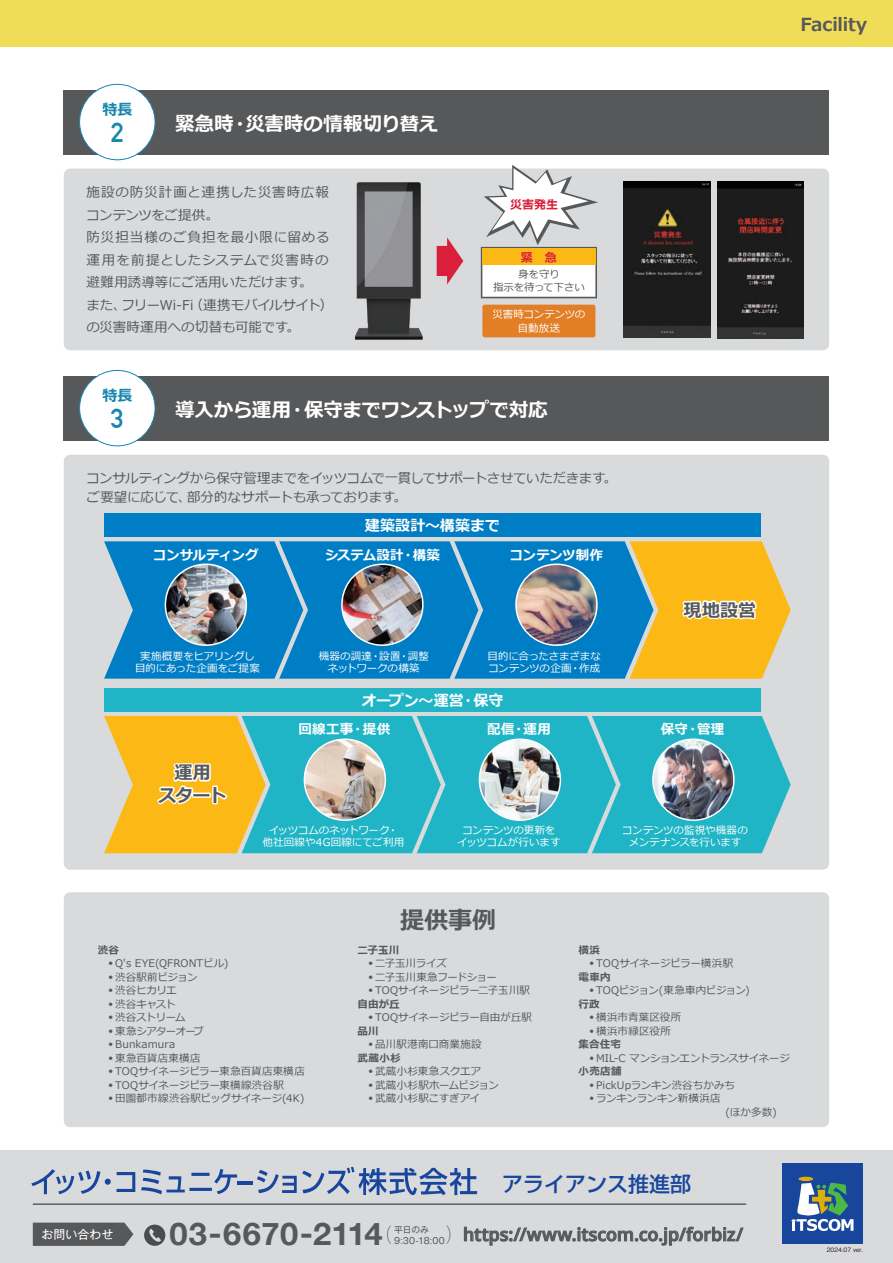
<style>
.page{position:relative;width:893px;height:1263px;background:#fff}
.page>*{position:absolute;margin:0;border:0;box-sizing:border-box;transform-origin:0 0}
.t1{font:700 31.2px "Helvetica Neue";letter-spacing:.01em;color:#57585a;scale:1.05 1}
.t2{font:700 27px "DIN Alternate";color:#1886af}
.t3{font:700 24px "Meiryo";color:#57585a}
.t4{font:500 21px "Shin Go Pro";color:#18469d}
.t5{font:700 19.5px "Meiryo";letter-spacing:-.015em;color:#fff}
.t6{font:600 18px "Open Sans";letter-spacing:-.005em;color:#57585a}
.t7{font:700 18px/22.5px "Meiryo";letter-spacing:-.01em;color:#57585a;text-align:center}
.t8{font:700 15px "Meiryo";color:#fff}
.t9{font:700 15px "Meiryo";color:#1886af}
.t10{font:13.5px/22.5px "Meiryo";color:#57585a}
.t11{font:13.5px/19.5px "Meiryo";letter-spacing:-.025em;color:#57585a}
.t12{font:700 13.5px "Meiryo";letter-spacing:.01em;color:#fff}
.t13{font:700 13.5px "Meiryo";letter-spacing:-.03em;color:#fff}
.t14{font:700 13.5px "Meiryo";letter-spacing:-.015em;color:#fff}
.t15{font:700 12px "Meiryo";color:#da1f3d}
.t16{font:12px "Gothic MB101 Pro";color:#fff}
.t17{font:10.5px/12px "Meiryo";letter-spacing:-.005em;color:#fff;text-align:center}
.t18{font:10.5px/13.5px "Meiryo";letter-spacing:-.005em;color:#57585a}
.t19{font:10.5px/13.5px "Meiryo";letter-spacing:.015em;color:#57585a}
.t20{font:10.5px/13.5px "Meiryo";letter-spacing:-.03em;color:#57585a}
.t21{font:10.5px/13.5px "Meiryo";letter-spacing:-.025em;color:#57585a}
.t22{font:10.5px/13.5px "Meiryo";letter-spacing:-.05em;color:#57585a}
.t23{font:10.5px "Meiryo";letter-spacing:-.035em;color:#57585a}
.t24{font:10.5px/13.5px "Meiryo";letter-spacing:.025em;color:#57585a}
.t25{font:10.5px "Meiryo";letter-spacing:.03em;color:#57585a}
.t26{font:10.5px "Meiryo";letter-spacing:-.065em;color:#57585a}
.t27{font:700 10.5px "Meiryo";letter-spacing:.025em;color:#57585a}
.t28{font:10.5px "Meiryo";letter-spacing:-.045em;color:#57585a}
.t29{font:8.7px "Gothic MB101 Pro";color:#57585a}
.t30{font:500 6px "Gothic BBB Pro";color:#231f20}
.s1{font-weight:700}
.s2{font-family:"Shin Go Pro";font-weight:300;font-stretch:expanded;font-size:19.2px}
</style>
<div class="page">
<div style="left:0;top:0;width:893px;height:47px;background:#f0dd57"></div>
<div style="left:64px;top:169px;width:765px;height:181px;background:#d9dadc;border-radius:6px"></div>
<div style="left:64px;top:455px;width:765px;height:415px;background:#d9dadc;border-radius:6px"></div>
<div style="left:0;top:1150px;width:893px;height:113px;background:#d9dadc"></div>
<div style="left:64px;top:892px;width:765px;height:235px;background:#d9dadc;border-radius:6px"></div>
<div style="left:104px;top:513px;width:657px;height:24px;background:#007ec5"></div>
<div style="left:104px;top:688px;width:657px;height:23px;background:#20b5c6"></div>
<div style="left:64px;top:90px;width:765px;height:65px;background:#57585a"></div>
<div style="left:80px;top:84px;width:75px;height:76px;background:#fff;border-radius:50%"></div>
<div style="left:79px;top:84px;width:76px;height:76px;border:1px solid #1886af;border-radius:50%"></div>
<svg style="left:104px;top:541px;width:687px;height:138px;background:#4d94a1"></svg>
<svg style="left:104px;top:716px;width:687px;height:137px;background:#62baa2"></svg>
<div style="left:64px;top:376px;width:765px;height:65px;background:#57585a"></div>
<div style="left:80px;top:370px;width:75px;height:76px;background:#fff;border-radius:50%"></div>
<div style="left:79px;top:370px;width:76px;height:76px;border:1px solid #1886af;border-radius:50%"></div>
<img style="left:165px;top:564px;width:81px;height:81px;border-radius:40px">
<div style="left:165px;top:563px;width:82px;height:83px;border:2px solid #fff;border-radius:50%"></div>
<img style="left:342px;top:564px;width:81px;height:81px;border-radius:40px">
<div style="left:341px;top:563px;width:83px;height:83px;border:2px solid #fff;border-radius:50%"></div>
<img style="left:516px;top:564px;width:81px;height:81px">
<div style="left:515px;top:563px;width:83px;height:83px;border:2px solid #fff;border-radius:50%"></div>
<img style="left:653px;top:739px;width:81px;height:81px;border-radius:40px">
<div style="left:652px;top:738px;width:83px;height:83px;border:2px solid #fff;border-radius:50%"></div>
<img style="left:479px;top:739px;width:81px;height:81px;border-radius:40px">
<div style="left:479px;top:738px;width:82px;height:83px;border:2px solid #fff;border-radius:50%"></div>
<img style="left:304px;top:739px;width:81px;height:81px;border-radius:40px">
<div style="left:304px;top:738px;width:82px;height:83px;border:2px solid #fff;border-radius:50%"></div>
<img style="left:355px;top:182px;width:68px;height:158px">
<svg style="left:437px;top:237px;width:26px;height:47px"></svg>
<div style="left:482px;top:305px;width:113px;height:32px;background:#e27f26;border-radius:2px"></div>
<svg style="left:481px;top:165px;width:117px;height:133px"></svg>
<div style="left:482px;top:248px;width:113px;height:17px;background:#fcb814"></div>
<img style="left:624px;top:182px;width:86px;height:156px">
<img style="left:717px;top:182px;width:86px;height:156px">
<svg style="left:33px;top:1222px;width:100px;height:24px;background:#5f6062"></svg>
<hr style="left:33px;top:1204px;width:713px;height:1px;background:#231f20">
<svg style="left:31px;top:1169px;width:80px;height:25px"></svg>
<svg style="left:117px;top:1172px;width:18px;height:20px"></svg>
<svg style="left:141px;top:1169px;width:44px;height:25px"></svg>
<hr style="left:191px;top:1173px;width:18px;height:3px;background:#18469d">
<hr style="left:189px;top:1188px;width:23px;height:3px;background:#18469d">
<svg style="left:214px;top:1169px;width:23px;height:25px"></svg>
<hr style="left:237px;top:1181px;width:16px;height:4px;background:#18469d">
<svg style="left:257px;top:1167px;width:220px;height:28px"></svg>
<div style="left:783px;top:1164px;width:80px;height:80px;background:#18469d"></div>
<svg style="left:798px;top:1177px;width:15px;height:4px"></svg>
<svg style="left:791px;top:1182px;width:62px;height:49px"></svg>
<svg style="left:464px;top:1227px;width:279px;height:18px"></svg>
<svg style="left:144px;top:1224px;width:21px;height:22px"></svg>
<svg style="left:148px;top:1228px;width:13px;height:14px"></svg>
<h3 class="t7" style="left:801px;top:13px;width:68px">Facility</h3>
<h3 class="t9" style="left:102px;top:101px;width:31px">特長</h3>
<h2 class="t2" style="left:111px;top:112px;width:14px">2</h2>
<h3 class="t5" style="left:175px;top:113px;width:265px">緊急時・災害時の情報切り替え</h3>
<p class="t10" style="left:86px;top:181px;width:248px">施設の防災計画と連携した災害時広報コンテンツをご提供。<br>防災担当様のご負担を最小限に留める運用を前提としたシステムで災害時の避難用誘導等にご活用いただけます。<br>また、フリーWi-Fi（連携モバイルサイト）の災害時運用への切替も可能です。</p>
<p class="t15" style="left:510px;top:197px;width:49px">災害発生</p>
<p class="t15" style="left:521px;top:250px;width:37px">緊　急</p>
<p class="t18" style="left:493px;top:267px;width:93px;text-align:center">身を守り<br>指示を待って下さい</p>
<p class="t17" style="left:492px;top:308px;width:94px;line-height:13.5px">災害時コンテンツの自動放送</p>
<h3 class="t9" style="left:102px;top:387px;width:31px">特長</h3>
<h2 class="t2" style="left:111px;top:398px;width:14px">3</h2>
<h3 class="t5" style="left:175px;top:399px;width:374px">導入から運用・保守までワンストップで対応</h3>
<p class="t11" style="left:86px;top:468px;width:532px">コンサルティングから保守管理までをイッツコムで一貫してサポートさせていただきます。ご要望に応じて、部分的なサポートも承っております。</p>
<p class="t13" style="left:153px;top:547px;width:107px">コンサルティング</p>
<p class="t17" style="left:135px;top:650px;width:126px">実施概要をヒアリングし目的にあった企画をご提案</p>
<h3 class="t7" style="left:158px;top:762px;width:70px">運用<br>スタート</h3>
<h3 class="t8" style="left:365px;top:517px;width:137px">建築設計～構築まで</h3>
<p class="t12" style="left:325px;top:547px;width:116px">システム設計・構築</p>
<p class="t14" style="left:510px;top:547px;width:95px">コンテンツ制作</p>
<p class="t17" style="left:319px;top:650px;width:112px">機器の調達・設置・調整ネットワークの構築</p>
<p class="t17" style="left:488px;top:650px;width:115px;text-align:left">目的に合ったさまざまなコンテンツの企画・作成</p>
<h3 class="t8" style="left:362px;top:692px;width:143px">オープン～運営・保守</h3>
<p class="t12" style="left:299px;top:721px;width:93px">回線工事・提供</p>
<p class="t12" style="left:487px;top:721px;width:65px">配信・運用</p>
<p class="t17" style="left:262px;top:824px;width:143px">イッツコムのネットワーク・他社回線や4G回線にてご利用</p>
<p class="t17" style="left:457px;top:824px;width:105px">コンテンツの更新をイッツコムが行います</p>
<h3 class="t7" style="left:683px;top:599px;width:74px">現地設営</h3>
<p class="t12" style="left:661px;top:721px;width:65px">保守・管理</p>
<p class="t17" style="left:622px;top:824px;width:127px">コンテンツの監視や機器のメンテナンスを行います</p>
<h3 class="t3" style="left:400px;top:906px;width:97px">提供事例</h3>
<p class="t27" style="left:98px;top:944px;width:23px">渋谷</p>
<p class="t19" style="left:108px;top:957px;width:122px"><sup>●</sup> Q's EYE(QFRONTビル)</p>
<p class="t23" style="left:108px;top:971px;width:91px"><sup>●</sup> 渋谷駅前ビジョン</p>
<p class="t18" style="left:108px;top:984px;width:70px"><sup>●</sup> 渋谷ヒカリエ</p>
<p class="t18" style="left:108px;top:997px;width:69px"><sup>●</sup> 渋谷キャスト</p>
<p class="t28" style="left:108px;top:1011px;width:79px"><sup>●</sup> 渋谷ストリーム</p>
<p class="t26" style="left:108px;top:1025px;width:97px"><sup>●</sup> 東急シアターオーブ</p>
<p class="t18" style="left:108px;top:1038px;width:68px"><sup>●</sup> Bunkamura</p>
<p class="t19" style="left:108px;top:1051px;width:94px"><sup>●</sup> 東急百貨店東横店</p>
<p class="t18" style="left:108px;top:1065px;width:198px"><sup>●</sup> TOQサイネージピラー東急百貨店東横店</p>
<p class="t18" style="left:108px;top:1078px;width:177px"><sup>●</sup> TOQサイネージピラー東横線渋谷駅</p>
<p class="t18" style="left:108px;top:1092px;width:198px"><sup>●</sup> 田園都市線渋谷駅ビッグサイネージ(4K)</p>
<p class="t27" style="left:358px;top:944px;width:43px">二子玉川</p>
<p class="t21" style="left:368px;top:957px;width:80px"><sup>●</sup> 二子玉川ライズ</p>
<p class="t22" style="left:368px;top:970px;width:130px"><sup>●</sup> 二子玉川東急フードショー</p>
<p class="t20" style="left:358px;top:984px;width:174px;text-indent:11px"><sup>●</sup> TOQサイネージピラー二子玉川駅<span class="s1">自由が丘</span></p>
<p class="t21" style="left:358px;top:1011px;width:176px;text-indent:11px"><sup>●</sup> TOQサイネージピラー自由が丘駅<span class="s1">品川</span></p>
<p class="t19" style="left:358px;top:1038px;width:126px;text-indent:11px"><sup>●</sup> 品川駅港南口商業施設<span class="s1">武蔵小杉</span></p>
<p class="t25" style="left:368px;top:1065px;width:115px"><sup>●</sup> 武蔵小杉東急スクエア</p>
<p class="t23" style="left:368px;top:1079px;width:132px"><sup>●</sup> 武蔵小杉駅ホームビジョン</p>
<p class="t19" style="left:368px;top:1092px;width:113px"><sup>●</sup> 武蔵小杉駅こすぎアイ</p>
<p class="t27" style="left:579px;top:944px;width:23px">横浜</p>
<p class="t18" style="left:579px;top:957px;width:156px;text-indent:11px"><sup>●</sup> TOQサイネージピラー横浜駅<span class="s1">電車内</span></p>
<p class="t20" style="left:579px;top:984px;width:173px;text-indent:11px"><sup>●</sup> TOQビジョン(東急車内ビジョン)<span class="s1">行政</span></p>
<p class="t18" style="left:589px;top:1011px;width:94px"><sup>●</sup> 横浜市青葉区役所</p>
<p class="t24" style="left:579px;top:1024px;width:94px;text-indent:11px"><sup>●</sup> 横浜市緑区役所<span class="s1">集合住宅</span></p>
<p class="t22" style="left:579px;top:1051px;width:213px;text-indent:11px"><sup>●</sup> MIL-C マンションエントランスサイネージ<span class="s1">小売店舗</span></p>
<p class="t18" style="left:589px;top:1078px;width:147px"><sup>●</sup> PickUpランキン渋谷ちかみち</p>
<p class="t21" style="left:589px;top:1092px;width:133px"><sup>●</sup> ランキンランキン新横浜店</p>
<p class="t16" style="left:42px;top:1224px;width:73px">お問い合わせ</p>
<h3 class="t4" style="left:502px;top:1167px;width:190px">アライアンス推進部</h3>
<h1 class="t1" style="left:169px;top:1210px;width:205px">03-6670-2114</h1>
<h3 class="t6" style="left:378px;top:1222px;width:367px"><span class="s2">（　　　 ）</span> https://www.itscom.co.jp/forbiz/</h3>
<p class="t29" style="left:394px;top:1222px;width:36px">平日のみ</p>
<p class="t29" style="left:394px;top:1233px;width:52px">9:30-18:00</p>
<p class="t30" style="left:827px;top:1244px;width:38px">2024.07 ver.</p>
</div>
